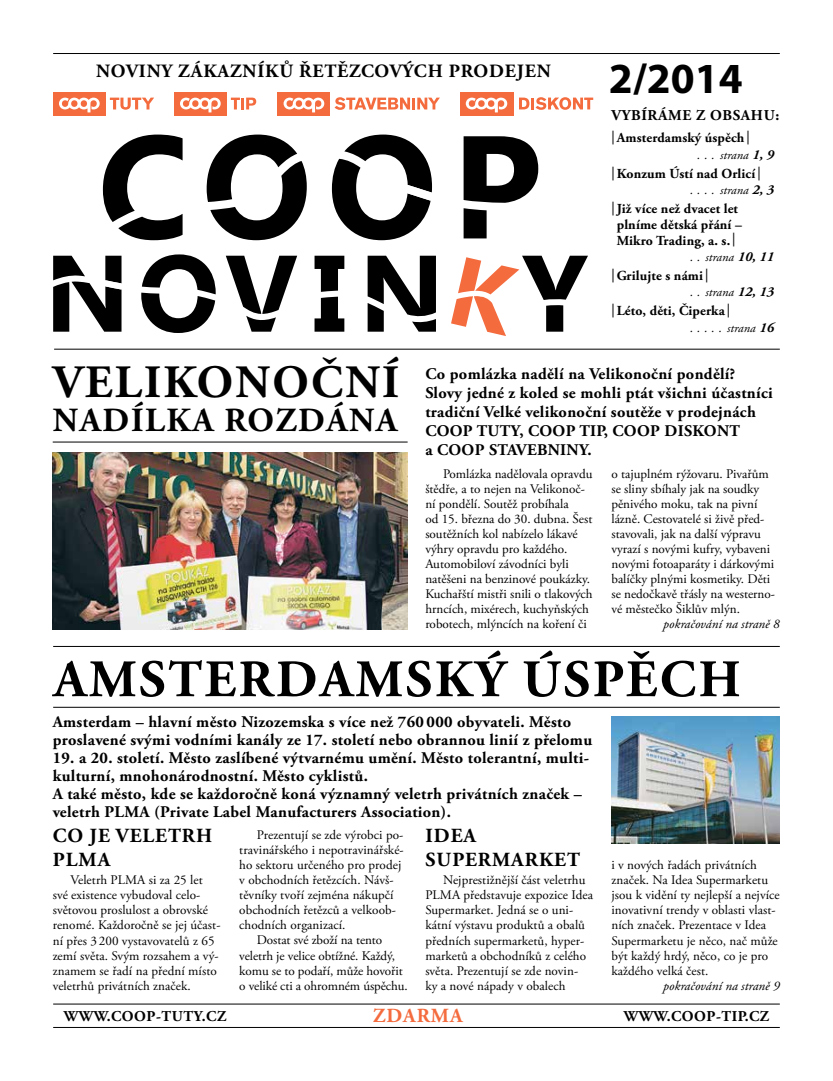
<style>
.page{position:relative;width:833px;height:1081px;background:#fff}
.page>*{position:absolute;margin:0;border:0;box-sizing:border-box;transform-origin:0 0}
.t1{font:700 52.5px "Adobe Garamond Pro";letter-spacing:.05em;color:#000}
.t2{font:700 46.25px "Adobe Garamond Pro";letter-spacing:.05em;color:#000}
.t3{font:700 43.12px "Myriad Pro";color:#000}
.t4{font:700 33.75px "Adobe Garamond Pro";letter-spacing:.05em;color:#000}
.t5{font:700 20px/23.8px "Adobe Garamond Pro";letter-spacing:.05em;color:#000}
.t6{font:700 20px "Adobe Garamond Pro";letter-spacing:.05em;color:#f46b3e}
.t7{font:700 18.75px "Adobe Garamond Pro";letter-spacing:.045em;color:#000}
.t8{font:700 16.25px/18px "Adobe Garamond Pro";letter-spacing:.02em;color:#000}
.t9{font:700 15px "Adobe Garamond Pro";letter-spacing:.035em;color:#000}
.t10{font:700 13.75px/15.6px "Adobe Garamond Pro";letter-spacing:.01em;color:#000;text-align:center}
.t11{font:13.12px/15px "Adobe Garamond Pro";color:#000}
.t12{font:italic 13.12px "Adobe Garamond Pro";letter-spacing:.005em;color:#000}
.t13{font:italic 12.5px "Adobe Garamond Pro";letter-spacing:.01em;color:#000}
.s1{font-family:"Myriad Pro";font-weight:400}
.s2{font-size:13.75px}
.s3{font-weight:700;font-size:13.75px}
</style>
<div class="page">
<hr style="left:53px;top:1027px;width:727px;height:1px;background:#000">
<hr style="left:53px;top:1003px;width:727px;height:1px;background:#000">
<hr style="left:53px;top:53px;width:727px;height:1px;background:#000">
<hr style="left:54px;top:349px;width:726px;height:1px;background:#000">
<svg style="left:103px;top:135px;width:80px;height:105px"></svg>
<svg style="left:207px;top:135px;width:100px;height:105px"></svg>
<svg style="left:463px;top:136px;width:75px;height:102px"></svg>
<svg style="left:332px;top:135px;width:100px;height:105px"></svg>
<svg style="left:141px;top:254px;width:75px;height:79px"></svg>
<svg style="left:314px;top:256px;width:30px;height:76px"></svg>
<svg style="left:367px;top:256px;width:69px;height:76px"></svg>
<svg style="left:226px;top:256px;width:71px;height:76px"></svg>
<svg style="left:451px;top:256px;width:137px;height:80px"></svg>
<svg style="left:53px;top:256px;width:68px;height:76px"></svg>
<svg style="left:110px;top:98px;width:44px;height:12px"></svg>
<div style="left:53px;top:92px;width:52px;height:23px;background:#f46b3e"></div>
<svg style="left:59px;top:98px;width:41px;height:14px"></svg>
<svg style="left:334px;top:97px;width:106px;height:13px"></svg>
<div style="left:278px;top:92px;width:52px;height:23px;background:#f46b3e"></div>
<svg style="left:283px;top:98px;width:41px;height:14px"></svg>
<svg style="left:231px;top:98px;width:25px;height:11px"></svg>
<div style="left:174px;top:92px;width:52px;height:23px;background:#f46b3e"></div>
<svg style="left:180px;top:98px;width:41px;height:14px"></svg>
<svg style="left:519px;top:97px;width:74px;height:13px"></svg>
<div style="left:460px;top:92px;width:53px;height:23px;background:#f46b3e"></div>
<svg style="left:466px;top:98px;width:41px;height:14px"></svg>
<img style="left:611px;top:716px;width:169px;height:127px">
<img style="left:53px;top:452px;width:354px;height:177px">
<hr style="left:53px;top:646px;width:727px;height:1px;background:#000">
<hr style="left:53px;top:707px;width:727px;height:1px;background:#000">
<hr style="left:53px;top:442px;width:354px;height:1px;background:#000">
<h3 class="t7" style="left:96px;top:61px;width:456px">NOVINY ZÁKAZNÍKŮ ŘETĚZCOVÝCH PRO DEJEN</h3>
<h3 class="t3" style="left:609px;top:54px;width:135px">2/2014</h3>
<p class="t9" style="left:611px;top:106px;width:169px">vybíráme z obsahu:</p>
<p class="t10" style="left:611px;top:130px;width:140px"><span class="s1">|</span> Amsterdamský úspěch <span class="s1">|</span></p>
<p class="t13" style="left:697px;top:147px;width:78px"><span class="s2">. .</span> strana <span class="s3">1, 9</span></p>
<p class="t10" style="left:611px;top:166px;width:151px"><span class="s1">|</span> Konzum Ústí nad Orlicí <span class="s1">|</span></p>
<p class="t13" style="left:690px;top:183px;width:85px"><span class="s2">. . .</span> strana <span class="s3">2, 3</span></p>
<p class="t10" style="left:611px;top:201px;width:132px"><span class="s1">|</span> Již více než dvacet let plníme dětská přání –<br>Mikro Trading, a. s. <span class="s1">|</span></p>
<p class="t13" style="left:690px;top:249px;width:85px"><span class="s2">.</span> strana <span class="s3">10, 11</span></p>
<p class="t10" style="left:611px;top:268px;width:98px"><span class="s1">|</span>Grilujte s námi <span class="s1">|</span></p>
<p class="t13" style="left:690px;top:285px;width:85px"><span class="s2">.</span> strana <span class="s3">12, 13</span></p>
<p class="t10" style="left:611px;top:303px;width:120px"><span class="s1">|</span>Léto, děti, Čiperka<span class="s1">|</span></p>
<p class="t13" style="left:690px;top:320px;width:85px"><span class="s2">. . . .</span> strana <span class="s3">16</span></p>
<h2 class="t2" style="left:53px;top:355px;width:348px">Velikonoční</h2>
<h3 class="t4" style="left:53px;top:400px;width:346px">nad ílka rozdána</h3>
<p class="t8" style="left:425px;top:364px;width:349px;line-height:19px">Co pomlázka nadělí na Velikonoční pondělí?<br>Slovy jedné z koled se mohli ptát všichni účastníci tradiční Velké velikonoční soutěže v prodejnách COOP TUTY, COOP TIP, COOP DISKONT<br>a COOP STAVEB</p>
<p class="t8" style="left:547px;top:441px;width:45px">NINY.</p>
<p class="t11" style="left:425px;top:466px;width:169px;text-indent:18px">Pomlázka nadělovala opravdu štědře, a to nejen na Velikonoč&shy;ní pondělí. Soutěž probíhala<br>od 15. března do 30. dubna. Šest soutěžních kol nabízelo lákavé výhry opravdu pro každého.<br>Automobiloví závodníci byli natěšeni na benzinové poukázky.<br>Kuchařští mistři snili o tlakových hrncích, mixérech, kuchyňských robotech, mlýncích na koření či</p>
<p class="t11" style="left:611px;top:466px;width:165px">o tajuplném rýžovaru. Pivařům se sliny sbíhaly jak na soudky pěnivého moku, tak na pivní lázně. Cestovatelé si živě před&shy;stavovali, jak na další výpravu vyrazí s novými kufry, vybaveni novými fotoaparáty i dárkovými balíčky plnými kosmetiky. Děti se nedočkavě třásly na westerno&shy;vé městečko Šiklův mlýn.</p>
<p class="t12" style="left:663px;top:616px;width:118px">pokračování na straně 8</p>
<h1 class="t1" style="left:54px;top:649px;width:574px">Amsterdamský úspěc</h1>
<h1 class="t1" style="left:698px;top:649px;width:44px">h</h1>
<p class="t8" style="left:53px;top:713px;width:541px">Amsterdam – hlavní město Nizozemska s více než 760 000 obyvateli. Město proslavené svými vodními kanály ze 17. století nebo obrannou linií z přelomu</p>
<p class="t8" style="left:53px;top:749px;width:538px">19. a 20. století. Město zaslíbené výtvarnému umění. Město tolerantní, multi&shy;kulturní, mnohonárodnostní. Město cyklistů.<br>A také město, kde se každoročně koná významný veletrh privátních značek – veletrh PLMA (Private Label Manufacturers Association).</p>
<p class="t11" style="left:611px;top:858px;width:170px">i v nových řadách privátních značek. Na Idea Supermarketu jsou k vidění ty nejlepší a nejvíce inovativní trendy v oblasti vlast&shy;ních značek. Prezentace v Idea<br>Supermarketu je něco, nač může být každý hrdý, něco, co je pro každého velká čest.</p>
<h3 class="t5" style="left:53px;top:824px;width:161px">Co je veletrh<br>PLMA</h3>
<p class="t11" style="left:53px;top:873px;width:169px;text-indent:18px">Veletrh PLMA si za 25 let své existence vybudoval celo&shy;světovou proslulost a obrovské renomé. Každoročně se jej účast&shy;ní přes 3 200 vystavovatelů z 65 zemí světa. Svým rozsahem a vý&shy;znamem se řadí na přední místo veletrhů privátních značek.</p>
<h3 class="t5" style="left:425px;top:824px;width:150px">Idea<br>Supermarket</h3>
<p class="t11" style="left:425px;top:873px;width:169px;text-indent:18px">Nejprestižnější část veletrhu<br>PLMA představuje expozice Idea<br>Supermarket. Jedná se o uni&shy;kátní výstavu produktů a obalů předních supermarketů, hyper&shy;marketů a obchodníků z celého světa. Prezentují se zde novin&shy;ky a nové nápady v obalech</p>
<p class="t11" style="left:257px;top:828px;width:148px">Prezentují se zde výrobci po-</p>
<p class="t11" style="left:239px;top:843px;width:166px">travinářského i nepotravinářské-</p>
<p class="t11" style="left:239px;top:858px;width:164px">ho sektoru určeného pro prodej</p>
<p class="t11" style="left:239px;top:873px;width:156px">v obchodních řetězcích. Návš-</p>
<p class="t11" style="left:239px;top:888px;width:156px">těvníky tvoří zejména nákupčí</p>
<p class="t11" style="left:239px;top:903px;width:158px">obchodních řetězců a velkoob-</p>
<p class="t11" style="left:239px;top:918px;width:108px">chodních organizací.</p>
<p class="t11" style="left:257px;top:933px;width:127px">Dostat své zboží na tento</p>
<p class="t11" style="left:239px;top:948px;width:157px">veletrh je velice obtížné. Každý,</p>
<p class="t11" style="left:239px;top:963px;width:165px">komu se to podaří, může hovořit</p>
<p class="t11" style="left:239px;top:978px;width:170px">o veliké cti a ohromném úspěchu.</p>
<p class="t12" style="left:663px;top:977px;width:118px">pokračování na straně 9</p>
<p class="t9" style="left:64px;top:1007px;width:164px">WWW.COOP-TUTY.CZ</p>
<h3 class="t6" style="left:373px;top:1004px;width:91px">zdarma</h3>
<p class="t9" style="left:624px;top:1007px;width:147px">WWW.COOP-TIP.CZ</p>
</div>
